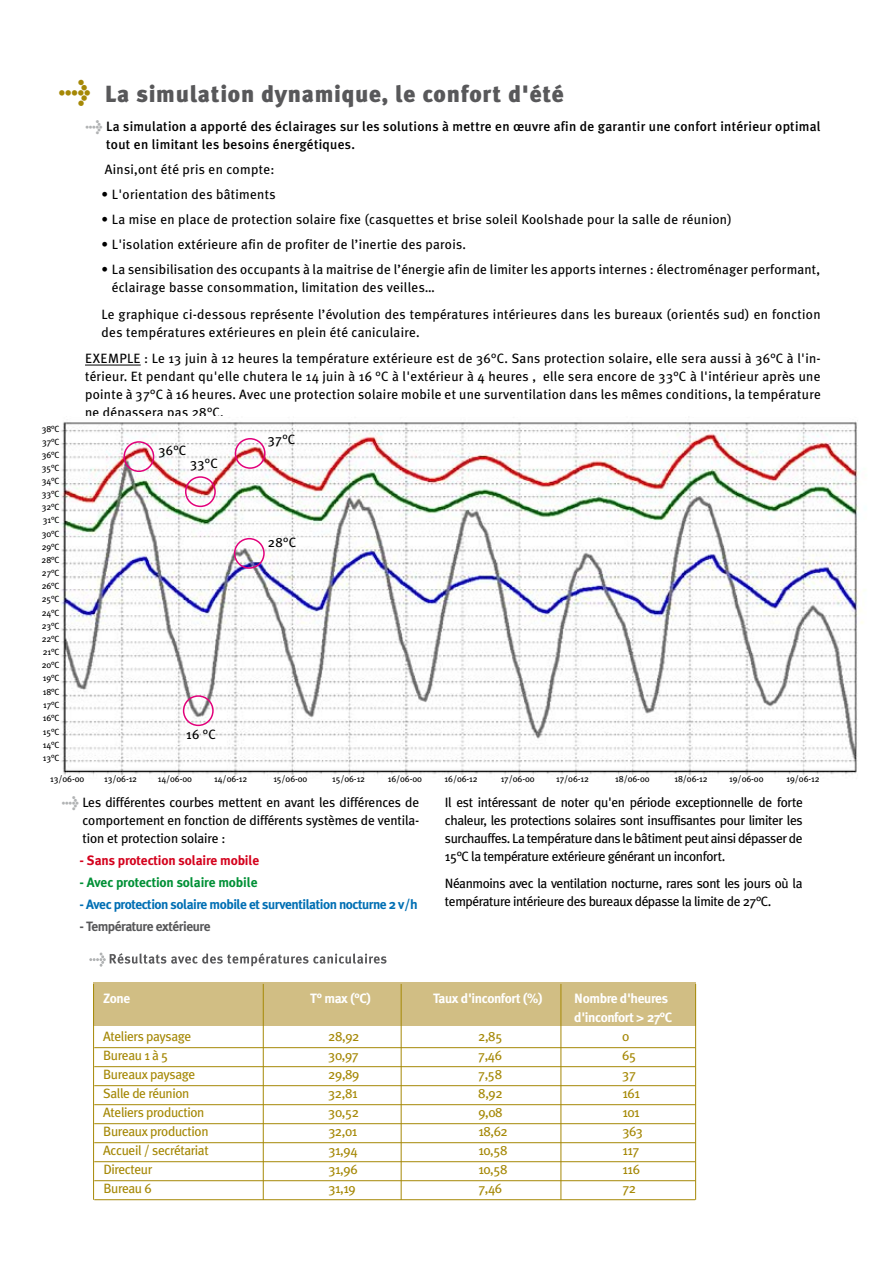
<style>
.page{position:relative;width:893px;height:1263px;background:#fff}
.page>*{position:absolute;margin:0;border:0;box-sizing:border-box;transform-origin:0 0}
.t1{font:900 23.4px "Meta Plus";letter-spacing:.03em;color:#58585a}
.t2{font:13.5px/18px "Meta Plus";letter-spacing:.02em;color:#000;text-align:justify}
.t3{font:13.5px "Meta Plus";letter-spacing:-.03em;color:#a58806}
.t4{font:500 13.5px/18px "Meta Plus";letter-spacing:.02em;color:#000}
.t5{font:13.5px/18px "Meta Plus";letter-spacing:-.03em;color:#000}
.t6{font:700 13.5px/19px "Meta Plus";letter-spacing:-.03em;color:#fff}
.t7{font:700 13.5px "Meta Plus";letter-spacing:-.035em;color:#006fb4}
.t8{font:700 13.5px "Meta Plus";letter-spacing:-.01em;color:#d4021d}
.t9{font:700 13.5px "Meta Plus";letter-spacing:-.01em;color:#009036}
.t10{font:700 13.5px "Meta Plus";letter-spacing:-.035em;color:#58585a}
.t11{font:9px "Meta Plus";letter-spacing:-.01em;color:#000}
.s1{font-size:25.05px;color:#a58806}
.s2{font-weight:900;color:#b1b3b4}
.s3{font-family:"Helvetica Neue"}
</style>
<div class="page">
<hr style="left:85px;top:365px;width:56px;height:1px;background:#000">
<div style="left:93px;top:983px;width:602px;height:43px;background:#d1be84"></div>
<hr style="left:94px;top:1047px;width:601px;height:1px;background:#a58806">
<hr style="left:94px;top:1066px;width:601px;height:1px;background:#a58806">
<hr style="left:94px;top:1085px;width:601px;height:1px;background:#a58806">
<hr style="left:94px;top:1104px;width:601px;height:1px;background:#a58806">
<hr style="left:94px;top:1123px;width:601px;height:1px;background:#a58806">
<hr style="left:94px;top:1142px;width:601px;height:1px;background:#a58806">
<hr style="left:94px;top:1161px;width:601px;height:1px;background:#a58806">
<hr style="left:94px;top:1180px;width:601px;height:1px;background:#a58806">
<hr style="left:94px;top:1199px;width:601px;height:1px;background:#a58806">
<hr style="left:93px;top:984px;width:1px;height:216px;background:#a58806">
<hr style="left:263px;top:984px;width:1px;height:216px;background:#a58806">
<hr style="left:401px;top:984px;width:1px;height:216px;background:#a58806">
<hr style="left:561px;top:984px;width:1px;height:216px;background:#a58806">
<hr style="left:695px;top:984px;width:1px;height:216px;background:#a58806">
<svg style="left:89px;top:952px;width:297px;height:15px"></svg>
<img style="left:56px;top:420px;width:809px;height:356px">
<div style="left:123px;top:441px;width:31px;height:31px;border:2px solid #e2007a;border-radius:50%"></div>
<div style="left:183px;top:695px;width:31px;height:31px;border:2px solid #e2007a;border-radius:50%"></div>
<div style="left:235px;top:438px;width:31px;height:31px;border:2px solid #e2007a;border-radius:50%"></div>
<div style="left:185px;top:476px;width:31px;height:31px;border:2px solid #e2007a;border-radius:50%"></div>
<div style="left:234px;top:538px;width:31px;height:31px;border:2px solid #e2007a;border-radius:50%"></div>
<h1 class="t1" style="left:58px;top:80px;width:507px"><span class="s1">&gt;</span> La simulation dynamique, le confort d'été</h1>
<p class="t11" style="left:42px;top:423px;width:19px">38°C</p>
<p class="t11" style="left:42px;top:436px;width:19px">37°C</p>
<p class="t11" style="left:42px;top:450px;width:19px">36°C</p>
<p class="t11" style="left:42px;top:463px;width:19px">35°C</p>
<p class="t11" style="left:42px;top:476px;width:19px">34°C</p>
<p class="t11" style="left:42px;top:489px;width:19px">33°C</p>
<p class="t11" style="left:42px;top:502px;width:19px">32°C</p>
<p class="t11" style="left:43px;top:515px;width:18px">31°C</p>
<p class="t11" style="left:42px;top:529px;width:19px">30°C</p>
<p class="t11" style="left:42px;top:542px;width:19px">29°C</p>
<p class="t11" style="left:42px;top:555px;width:20px">28°C</p>
<p class="t11" style="left:42px;top:568px;width:19px">27°C</p>
<p class="t11" style="left:42px;top:581px;width:19px">26°C</p>
<p class="t11" style="left:42px;top:594px;width:19px">25°C</p>
<p class="t11" style="left:42px;top:608px;width:19px">24°C</p>
<p class="t11" style="left:42px;top:621px;width:19px">23°C</p>
<p class="t11" style="left:42px;top:634px;width:19px">22°C</p>
<p class="t11" style="left:43px;top:647px;width:18px">21°C</p>
<p class="t11" style="left:42px;top:660px;width:19px">20°C</p>
<p class="t11" style="left:43px;top:673px;width:18px">19°C</p>
<p class="t11" style="left:43px;top:687px;width:18px">18°C</p>
<p class="t11" style="left:43px;top:700px;width:18px">17°C</p>
<p class="t11" style="left:43px;top:713px;width:18px">16°C</p>
<p class="t11" style="left:43px;top:726px;width:18px">15°C</p>
<p class="t11" style="left:43px;top:739px;width:18px">14°C</p>
<p class="t11" style="left:43px;top:752px;width:18px">13°C</p>
<p class="t4" style="left:106px;top:117px;width:716px;text-indent:-21px"><span class="s2">&gt;</span> La simulation a apporté des éclairages sur les solutions à mettre en œuvre afin de garantir une confort intérieur optimal tout en limitant les besoins énergétiques.</p>
<p class="t2" style="left:105px;top:160px;width:171px">Ainsi,ont été pris en compte:</p>
<p class="t2" style="left:102px;top:185px;width:175px">• L'orientation des bâtiments</p>
<p class="t2" style="left:102px;top:210px;width:632px">• La mise en place de protection solaire fixe (casquettes et brise soleil Koolshade pour la salle de réunion)</p>
<p class="t2" style="left:102px;top:235px;width:366px">• L'isolation extérieure afin de profiter de l’inertie des parois.</p>
<p class="t2" style="left:112px;top:260px;width:710px;text-indent:-10px">• La sensibilisation des occupants à la maitrise de l’énergie afin de limiter les apports internes : électroménager performant, éclairage basse consommation, limitation des veilles…</p>
<p class="t2" style="left:102px;top:305px;width:720px">Le graphique ci-dessous représente l’évolution des températures intérieures dans les bureaux (orientés sud) en fonction des températures extérieures en plein été caniculaire.</p>
<p class="t2" style="left:85px;top:349px;width:737px">EXEMPLE : Le 13 juin à 12 heures la température extérieure est de 36°C. Sans protection solaire, elle sera aussi à 36°C à l'in&shy;térieur. Et pendant qu'elle chutera le 14 juin à 16 °C à l'extérieur à 4 heures , elle sera encore de 33°C à l'intérieur après une pointe à 37°C à 16 heures. Avec une protection solaire mobile et une surventilation dans les mêmes conditions, la température ne dépassera pas 28°C.</p>
<p class="t2" style="left:158px;top:441px;width:29px">36°C</p>
<p class="t2" style="left:190px;top:454px;width:29px">33°C</p>
<p class="t2" style="left:268px;top:431px;width:29px">37°C</p>
<p class="t2" style="left:268px;top:534px;width:30px">28°C</p>
<p class="t2" style="left:186px;top:725px;width:31px">16 °C</p>
<p class="t11" style="left:50px;top:774px;width:36px">13/06-00</p>
<p class="t11" style="left:104px;top:774px;width:34px">13/06-12</p>
<p class="t11" style="left:158px;top:774px;width:36px">14/06-00</p>
<p class="t11" style="left:214px;top:774px;width:35px">14/06-12</p>
<p class="t11" style="left:273px;top:774px;width:36px">15/06-00</p>
<p class="t11" style="left:332px;top:774px;width:34px">15/06-12</p>
<p class="t11" style="left:388px;top:774px;width:36px">16/06-00</p>
<p class="t11" style="left:445px;top:774px;width:35px">16/06-12</p>
<p class="t11" style="left:501px;top:774px;width:35px">17/06-00</p>
<p class="t11" style="left:556px;top:774px;width:34px">17/06-12</p>
<p class="t11" style="left:615px;top:774px;width:36px">18/06-00</p>
<p class="t11" style="left:674px;top:774px;width:35px">18/06-12</p>
<p class="t11" style="left:729px;top:774px;width:36px">19/06-00</p>
<p class="t11" style="left:786px;top:774px;width:35px">19/06-12</p>
<p class="t2" style="left:83px;top:793px;width:338px;text-indent:-21px"><span class="s2">&gt;</span> Les différentes courbes mettent en avant les différences de comportement en fonction de différents systèmes de ventila&shy;tion et protection solaire :</p>
<p class="t8" style="left:80px;top:853px;width:181px">- Sans protection solaire mobile</p>
<p class="t9" style="left:80px;top:875px;width:179px">- Avec protection solaire mobile</p>
<p class="t7" style="left:80px;top:897px;width:340px">- Avec protection solaire mobile et surventilation nocturne 2 v/h</p>
<p class="t10" style="left:80px;top:919px;width:132px">- Température extérieure</p>
<p class="t2" style="left:445px;top:793px;width:359px">Il est intéressant de noter qu'en période exceptionnelle de forte chaleur, les protections solaires sont insuffisantes pour limiter les surchauffes. La température dans le bâtiment peut ainsi dépasser de 15°C la température extérieure générant un inconfort.</p>
<p class="t5" style="left:445px;top:874px;width:359px">Néanmoins avec la ventilation nocturne, rares sont les jours où la température intérieure des bureaux dépasse la limite de 27°C.</p>
<p class="t6" style="left:103px;top:989px;width:29px">Zone</p>
<p class="t6" style="left:310px;top:989px;width:62px">T° max (°C)</p>
<p class="t6" style="left:433px;top:989px;width:111px">Taux d'inconfort (%)</p>
<p class="t6" style="left:574px;top:989px;width:99px">Nombre d'heures d'inconfort <span class="s3">&gt;</span> 27°C</p>
<p class="t3" style="left:103px;top:1028px;width:90px">Ateliers paysage</p>
<p class="t3" style="left:328px;top:1028px;width:33px">28,92</p>
<p class="t3" style="left:478px;top:1028px;width:26px">2,85</p>
<p class="t3" style="left:622px;top:1028px;width:9px">0</p>
<p class="t3" style="left:103px;top:1047px;width:67px">Bureau 1 à 5</p>
<p class="t3" style="left:328px;top:1047px;width:32px">30,97</p>
<p class="t3" style="left:478px;top:1047px;width:25px">7,46</p>
<p class="t3" style="left:622px;top:1047px;width:15px">65</p>
<p class="t3" style="left:103px;top:1066px;width:94px">Bureaux paysage</p>
<p class="t3" style="left:328px;top:1066px;width:33px">29,89</p>
<p class="t3" style="left:478px;top:1066px;width:25px">7,58</p>
<p class="t3" style="left:622px;top:1066px;width:15px">37</p>
<p class="t3" style="left:103px;top:1085px;width:88px">Salle de réunion</p>
<p class="t3" style="left:328px;top:1085px;width:31px">32,81</p>
<p class="t3" style="left:478px;top:1085px;width:26px">8,92</p>
<p class="t3" style="left:622px;top:1085px;width:19px">161</p>
<p class="t3" style="left:103px;top:1104px;width:103px">Ateliers production</p>
<p class="t3" style="left:328px;top:1104px;width:32px">30,52</p>
<p class="t3" style="left:478px;top:1104px;width:26px">9,08</p>
<p class="t3" style="left:622px;top:1104px;width:19px">101</p>
<p class="t3" style="left:103px;top:1123px;width:107px">Bureaux production</p>
<p class="t3" style="left:328px;top:1123px;width:31px">32,01</p>
<p class="t3" style="left:478px;top:1123px;width:31px">18,62</p>
<p class="t3" style="left:622px;top:1123px;width:22px">363</p>
<p class="t3" style="left:103px;top:1142px;width:107px">Accueil / secrétariat</p>
<p class="t3" style="left:328px;top:1142px;width:31px">31,94</p>
<p class="t3" style="left:478px;top:1142px;width:31px">10,58</p>
<p class="t3" style="left:622px;top:1142px;width:19px">117</p>
<p class="t3" style="left:103px;top:1161px;width:51px">Directeur</p>
<p class="t3" style="left:328px;top:1161px;width:31px">31,96</p>
<p class="t3" style="left:478px;top:1161px;width:31px">10,58</p>
<p class="t3" style="left:622px;top:1161px;width:19px">116</p>
<p class="t3" style="left:103px;top:1180px;width:50px">Bureau 6</p>
<p class="t3" style="left:328px;top:1180px;width:29px">31,19</p>
<p class="t3" style="left:478px;top:1180px;width:25px">7,46</p>
<p class="t3" style="left:622px;top:1180px;width:15px">72</p>
</div>
